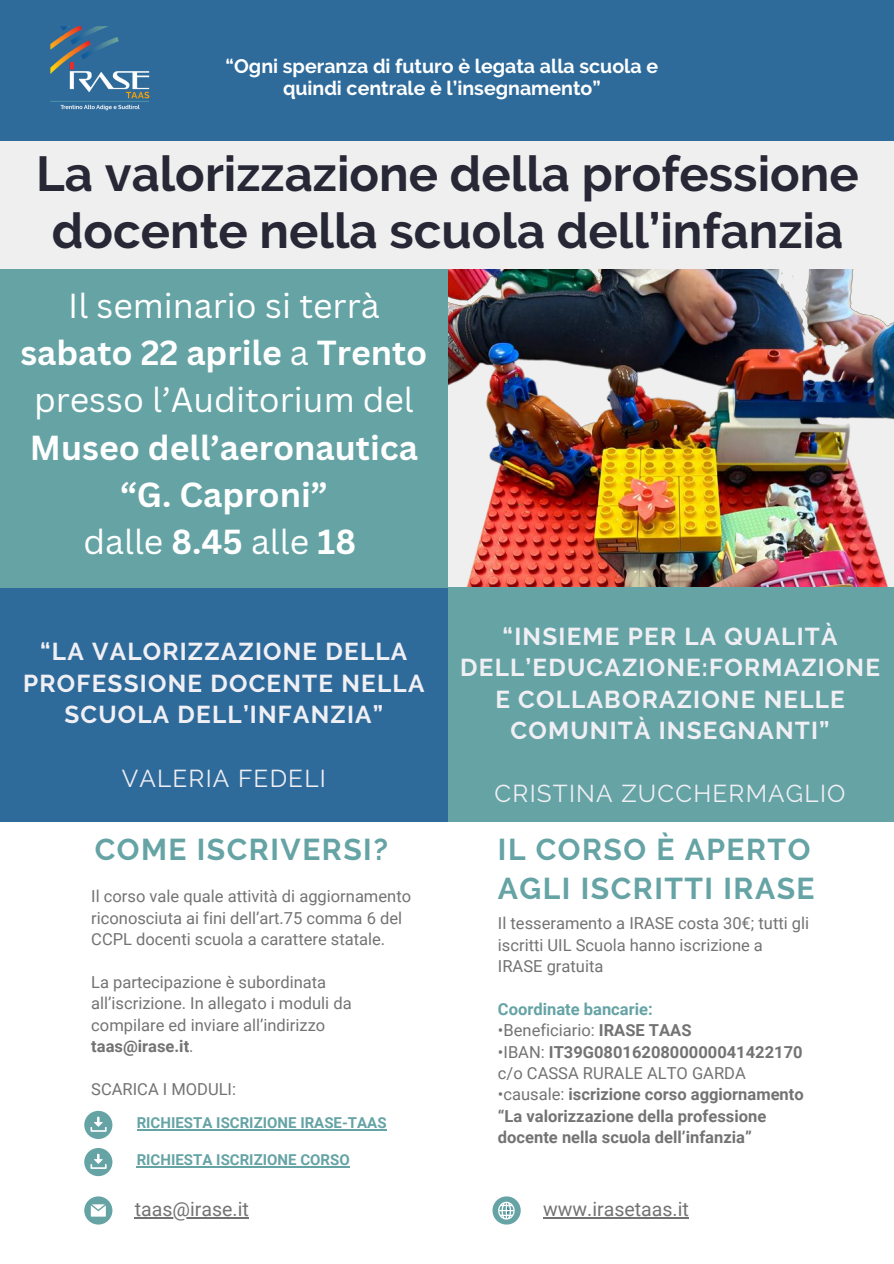
<style>
.page{position:relative;width:894px;height:1264px;background:#fff}
.page>*{position:absolute;margin:0;border:0;box-sizing:border-box;transform-origin:0 0}
.t1{font:700 48.9px/56.7px "Raleway";color:#272735;text-align:center}
.t2{font:33.75px/47.2px "Canva Sans";color:#fff;text-align:center}
.t3{font:700 33.75px/47.2px "Canva Sans";color:#fff;text-align:center}
.t4{font:700 30px/38.2px "Raleway";letter-spacing:.05em;color:#65a3a5}
.t5{font:700 24.3px/31.5px "Raleway";letter-spacing:.05em;color:#f0eff4;text-align:center}
.t6{font:24.3px "Raleway";letter-spacing:.05em;color:#f0eff4}
.t7{font:700 19.65px/22.5px "Raleway";color:#fff;text-align:center}
.t8{font:19.5px "Roboto";color:#737373}
.t9{font:16.5px/21.5px "Roboto";color:#737373}
.t10{font:700 16.5px/21.5px "Roboto";color:#737373}
.t11{font:700 16.5px "Roboto";color:#65a3a5}
.t12{font:700 15px "Roboto";color:#65a3a5}
.s1{font-weight:700}
.s2{font-weight:400}
</style>
<div class="page">
<div style="left:0;top:112px;width:893px;height:488px;background:#efeff0"></div>
<div style="left:0;top:587px;width:893px;height:234px;background:#65a3a5"></div>
<div style="left:0;top:587px;width:447px;height:234px;background:#2e6b9b"></div>
<div style="left:0;top:0;width:893px;height:140px;background:#2e6b9b"></div>
<svg style="left:84px;top:1196px;width:28px;height:28px"></svg>
<svg style="left:492px;top:1196px;width:28px;height:28px"></svg>
<img style="left:50px;top:26px;width:100px;height:85px">
<div style="left:84px;top:1110px;width:28px;height:28px;background:#65a3a5;border-radius:50%"></div>
<svg style="left:90px;top:1116px;width:17px;height:15px"></svg>
<svg style="left:84px;top:1147px;width:28px;height:29px"></svg>
<svg style="left:90px;top:1153px;width:17px;height:15px"></svg>
<img style="left:447px;top:269px;width:446px;height:318px">
<div style="left:0;top:269px;width:447px;height:318px;background:#65a3a5"></div>
<hr style="left:137px;top:1129px;width:249px;height:1px;background:#65a3a5">
<hr style="left:135px;top:1217px;width:114px;height:1px;background:#737373">
<hr style="left:543px;top:1217px;width:145px;height:1px;background:#737373">
<hr style="left:137px;top:1166px;width:212px;height:1px;background:#65a3a5">
<p class="t7" style="left:225px;top:55px;width:434px">“Ogni speranza di futuro è legata alla scuola e quindi centrale è l’insegnamento”</p>
<h1 class="t1" style="left:36px;top:145px;width:823px">La valorizzazione della professione docente nella scuola dell’infanzia</h1>
<h2 class="t2" style="left:20px;top:281px;width:408px">Il seminario si terrà <span class="s1">sabato 22 aprile</span> a <span class="s1">Trento </span>presso l’Auditorium del</h2>
<h2 class="t3" style="left:30px;top:423px;width:389px">Museo dell’aeronautica “G. Caproni”<br><span class="s2">dalle</span> 8.45 <span class="s2">alle</span> 18</h2>
<h3 class="t5" style="left:23px;top:636px;width:402px">“LA VALORIZZAZIONE DELLA<br>PROFESSIONE DOCENTE NELLA<br>SCUOLA DELL’INFANZIA”</h3>
<h3 class="t6" style="left:122px;top:763px;width:205px">VALERIA FEDELI</h3>
<h3 class="t5" style="left:460px;top:620px;width:421px">“INSIEME PER LA QUALITÀ<br>DELL’EDUCAZIONE:FORMAZIONE<br>E COLLABORAZIONE NELLE<br>COMUNITÀ INSEGNANTI”</h3>
<h3 class="t6" style="left:494px;top:779px;width:352px">CRISTINA ZUCCHERMAGLIO</h3>
<h3 class="t4" style="left:95px;top:830px;width:294px">COME ISCRIVERSI?</h3>
<h3 class="t4" style="left:498px;top:830px;width:318px">IL CORSO È APERTO<br>AGLI ISCRITTI IRASE</h3>
<p class="t9" style="left:91px;top:885px;width:321px">Il corso vale quale attività di aggiornamento riconosciuta ai fini dell’art.75 comma 6 del<br>CCPL docenti scuola a carattere statale.</p>
<p class="t9" style="left:91px;top:971px;width:262px">La partecipazione è subordinata all’iscrizione. In allegato i moduli da compilare ed inviare all’indirizzo <span class="s1">taas@irase.it</span>.</p>
<p class="t9" style="left:91px;top:1078px;width:146px">SCARICA I MODULI:</p>
<p class="t9" style="left:498px;top:912px;width:312px">Il tesseramento a IRASE costa 30€; tutti gli iscritti UIL Scuola hanno iscrizione a<br>IRASE gratuita</p>
<p class="t11" style="left:498px;top:999px;width:156px">Coordinate bancarie:</p>
<p class="t9" style="left:498px;top:1019px;width:195px">•Beneficiario: <span class="s1">IRASE TAAS</span></p>
<p class="t9" style="left:498px;top:1041px;width:306px">•IBAN: <span class="s1">IT39G0801620800000041422170 </span>c/o CASSA RURALE ALTO GARDA</p>
<p class="t10" style="left:498px;top:1083px;width:307px"><span class="s2">•causale:</span> iscrizione corso aggiornamento “La valorizzazione della professione docente nella scuola dell’infanzia”</p>
<p class="t12" style="left:137px;top:1114px;width:251px">RICHIESTA ISCRIZIONE IRASE-TAAS</p>
<p class="t12" style="left:137px;top:1151px;width:214px">RICHIESTA ISCRIZIONE CORSO</p>
<p class="t8" style="left:135px;top:1197px;width:115px">taas@irase.it</p>
<p class="t8" style="left:543px;top:1197px;width:147px">www.irasetaas.it</p>
</div>
